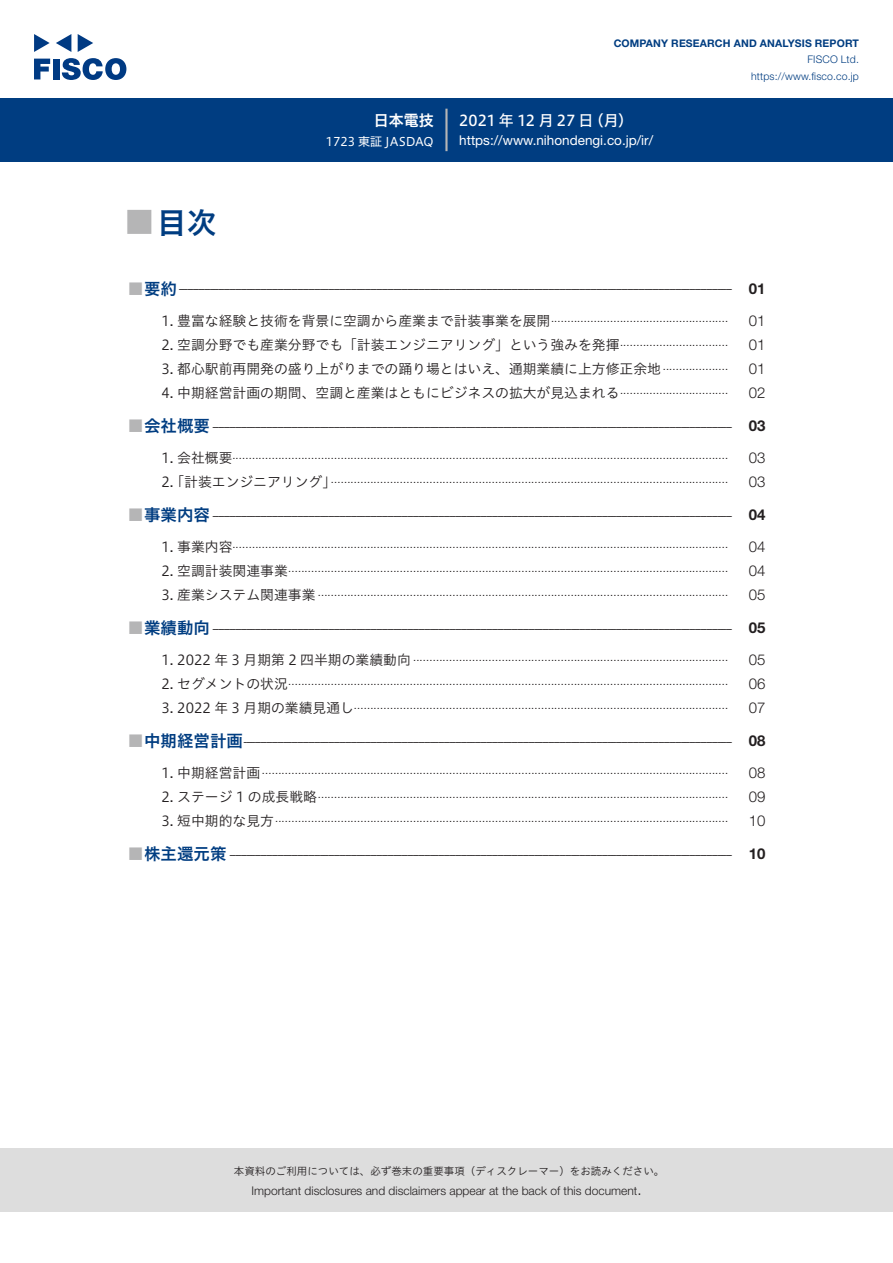
<style>
.page{position:relative;width:893px;height:1263px;background:#fff}
.page>*{position:absolute;margin:0;border:0;box-sizing:border-box;transform-origin:0 0}
.t1{font:30px "Hiragino UD Sans Std N W6";color:#003d81}
.t2{font:24px "Hiragino UD Sans Std W6";color:#b5b5b6}
.t3{font:16.5px "Hiragino UD Sans Std W6";color:#003d81}
.t4{font:300 15px "Helvetica Neue LT Std";color:#231f20}
.t5{font:15px "Hiragino UD Sans F Std N W5";letter-spacing:-.005em;color:#fff}
.t6{font:700 15px "Helvetica Neue LT Std";color:#231f20}
.t7{font:15px "Hiragino UD Sans F Std N W6";color:#fff}
.t8{font:13.8px "Hiragino UD Sans Std W3";color:#231f20}
.t9{font:13.5px "Helvetica Neue LT Std";color:#fff}
.t10{font:12px "Hiragino UD Sans Std W3";color:#231f20}
.t11{font:300 12px "Helvetica Neue LT Std";color:#231f20}
.t12{font:12px "Hiragino UD Sans F Std N W4";color:#fff}
.t13{font:10.5px "Hiragino UD Sans Std W3";color:#231f20}
.t14{font:700 10.5px "Helvetica Neue LT Std";letter-spacing:.015em;color:#003d81}
.t15{font:300 10.5px/16.5px "Helvetica Neue LT Std";letter-spacing:.015em;color:#003d81;text-align:right}
.t16{font:9px "Hiragino UD Sans Std W3";color:#231f20}
.s1{color:#b5b5b6}
</style>
<div class="page">
<div style="left:0;top:1148px;width:893px;height:64px;background:#ddd"></div>
<svg style="left:34px;top:59px;width:16px;height:20px"></svg>
<div style="left:53px;top:59px;width:6px;height:20px;background:#003a83"></div>
<svg style="left:62px;top:58px;width:64px;height:22px"></svg>
<svg style="left:34px;top:34px;width:16px;height:18px"></svg>
<svg style="left:78px;top:34px;width:15px;height:18px"></svg>
<svg style="left:56px;top:34px;width:15px;height:18px"></svg>
<div style="left:0;top:98px;width:893px;height:64px;background:#003d81"></div>
<hr style="left:445px;top:109px;width:3px;height:42px;background:#b5b5b6">
<h2 class="t2" style="left:128px;top:204px;width:25px">█</h2>
<h1 class="t1" style="left:157px;top:199px;width:61px">目次</h1>
<h3 class="t7" style="left:374px;top:109px;width:62px">日本電技</h3>
<h3 class="t12" style="left:326px;top:132px;width:109px">1723 東証 JASDAQ</h3>
<p class="t14" style="left:614px;top:37px;width:247px">COMPANY RESEARCH AND ANALYSIS REPORT</p>
<p class="t15" style="left:751px;top:51px;width:109px">FISCO Ltd. https://www.fisco.co j p.</p>
<h3 class="t5" style="left:589px;top:109px;width:46px">（月(</h3>
<h3 class="t5" style="left:459px;top:109px;width:136px">2021 年 12 月 27 日</h3>
<h3 class="t9" style="left:459px;top:132px;width:195px">https://www.nihondengi. c o j p. /i r/</h3>
<h3 class="t3" style="left:128px;top:276px;width:51px"><span class="s1">■</span>要約</h3>
<h3 class="t10" style="left:177px;top:280px;width:557px">-----------------------------------------------------------------------------------------------------------------------------------------------------------------------------------------------------</h3>
<h3 class="t8" style="left:162px;top:310px;width:390px">1. 豊富な経験と技術を背景に空調から産業まで計装事業を展開</h3>
<p class="t16" style="left:551px;top:312px;width:178px">......................................................</p>
<h3 class="t8" style="left:162px;top:334px;width:459px">2. 空調分野でも産業分野でも「計装エンジニアリング」という強みを発揮</h3>
<p class="t16" style="left:620px;top:336px;width:109px">.................................</p>
<h3 class="t8" style="left:162px;top:358px;width:501px">3. 都心駅前再開発の盛り上がりまでの踊り場とはいえ、通期業績に上方修正余地</h3>
<p class="t16" style="left:663px;top:360px;width:66px">....................</p>
<h3 class="t8" style="left:162px;top:382px;width:459px">4. 中期経営計画の期間、空調と産業はともにビジネスの拡大が見込まれる</h3>
<p class="t16" style="left:620px;top:384px;width:109px">.................................</p>
<h3 class="t3" style="left:128px;top:413px;width:84px"><span class="s1">■</span>会社概要</h3>
<h3 class="t10" style="left:210px;top:417px;width:524px">-----------------------------------------------------------------------------------------------------------------------------------------------------------------------------------------</h3>
<h3 class="t8" style="left:162px;top:447px;width:73px">1. 会社概要</h3>
<p class="t16" style="left:233px;top:449px;width:497px">.......................................................................................................................................................</p>
<h3 class="t8" style="left:170px;top:471px;width:167px">「計装エンジニアリング「</h3>
<h3 class="t8" style="left:162px;top:471px;width:14px">2.</h3>
<p class="t16" style="left:331px;top:473px;width:398px">.........................................................................................................................</p>
<h3 class="t3" style="left:128px;top:502px;width:84px"><span class="s1">■</span>事業内容</h3>
<h3 class="t10" style="left:210px;top:506px;width:524px">-----------------------------------------------------------------------------------------------------------------------------------------------------------------------------------------</h3>
<h3 class="t8" style="left:162px;top:536px;width:73px">1. 事業内容</h3>
<p class="t16" style="left:233px;top:538px;width:497px">.......................................................................................................................................................</p>
<h3 class="t8" style="left:162px;top:560px;width:128px">2. 空調計装関連事業</h3>
<p class="t16" style="left:289px;top:562px;width:441px">......................................................................................................................................</p>
<h3 class="t8" style="left:162px;top:584px;width:155px">3. 産業システム関連事業</h3>
<p class="t16" style="left:318px;top:586px;width:411px">.............................................................................................................................</p>
<h3 class="t3" style="left:128px;top:615px;width:84px"><span class="s1">■</span>業績動向</h3>
<h3 class="t10" style="left:210px;top:619px;width:524px">-----------------------------------------------------------------------------------------------------------------------------------------------------------------------------------------</h3>
<h3 class="t8" style="left:162px;top:649px;width:251px">1. 2022 年 3 月期第 2 四半期の業績動向</h3>
<p class="t16" style="left:413px;top:651px;width:316px">................................................................................................</p>
<h3 class="t8" style="left:162px;top:673px;width:128px">2. セグメントの状況</h3>
<p class="t16" style="left:289px;top:675px;width:441px">......................................................................................................................................</p>
<h3 class="t8" style="left:162px;top:697px;width:194px">3. 2022 年 3 月期の業績見通し</h3>
<p class="t16" style="left:354px;top:699px;width:375px">..................................................................................................................</p>
<h3 class="t3" style="left:128px;top:728px;width:117px"><span class="s1">■</span>中期経営計画</h3>
<h3 class="t10" style="left:243px;top:732px;width:491px">------------------------------------------------------------------------------------------------------------------------------------------------------------------------------</h3>
<h3 class="t8" style="left:162px;top:762px;width:100px">1. 中期経営計画</h3>
<p class="t16" style="left:262px;top:764px;width:467px">..............................................................................................................................................</p>
<h3 class="t8" style="left:162px;top:786px;width:157px">2. ステージ 1 の成長戦略</h3>
<p class="t16" style="left:318px;top:788px;width:411px">.............................................................................................................................</p>
<h3 class="t8" style="left:162px;top:810px;width:114px">3. 短中期的な見方</h3>
<p class="t16" style="left:275px;top:812px;width:454px">..........................................................................................................................................</p>
<h3 class="t3" style="left:128px;top:841px;width:101px"><span class="s1">■</span>株主還元策</h3>
<h3 class="t10" style="left:227px;top:845px;width:508px">-----------------------------------------------------------------------------------------------------------------------------------------------------------------------------------</h3>
<h3 class="t6" style="left:749px;top:279px;width:18px">01</h3>
<h3 class="t4" style="left:749px;top:311px;width:18px">01</h3>
<h3 class="t4" style="left:749px;top:335px;width:18px">01</h3>
<h3 class="t4" style="left:749px;top:359px;width:18px">01</h3>
<h3 class="t4" style="left:749px;top:383px;width:18px">02</h3>
<h3 class="t6" style="left:749px;top:416px;width:18px">03</h3>
<h3 class="t4" style="left:749px;top:448px;width:18px">03</h3>
<h3 class="t4" style="left:749px;top:472px;width:18px">03</h3>
<h3 class="t6" style="left:749px;top:505px;width:18px">04</h3>
<h3 class="t4" style="left:749px;top:537px;width:18px">04</h3>
<h3 class="t4" style="left:749px;top:561px;width:18px">04</h3>
<h3 class="t4" style="left:749px;top:585px;width:18px">05</h3>
<h3 class="t6" style="left:749px;top:618px;width:18px">05</h3>
<h3 class="t4" style="left:749px;top:650px;width:18px">05</h3>
<h3 class="t4" style="left:749px;top:674px;width:18px">06</h3>
<h3 class="t4" style="left:749px;top:698px;width:18px">07</h3>
<h3 class="t6" style="left:749px;top:731px;width:18px">08</h3>
<h3 class="t4" style="left:749px;top:763px;width:18px">08</h3>
<h3 class="t4" style="left:749px;top:787px;width:18px">09</h3>
<h3 class="t4" style="left:749px;top:811px;width:18px">10</h3>
<h3 class="t6" style="left:749px;top:844px;width:18px">10</h3>
<p class="t13" style="left:234px;top:1163px;width:432px">本資料のご利用については、必ず巻末の重要事項（ディスクレーマー）をお読みください。</p>
<h3 class="t4" style="left:637px;top:1180px;width:6px">.</h3>
<h3 class="t11" style="left:251px;top:1183px;width:387px">Important disclosures and disclaimers appear at the back of this document</h3>
</div>
